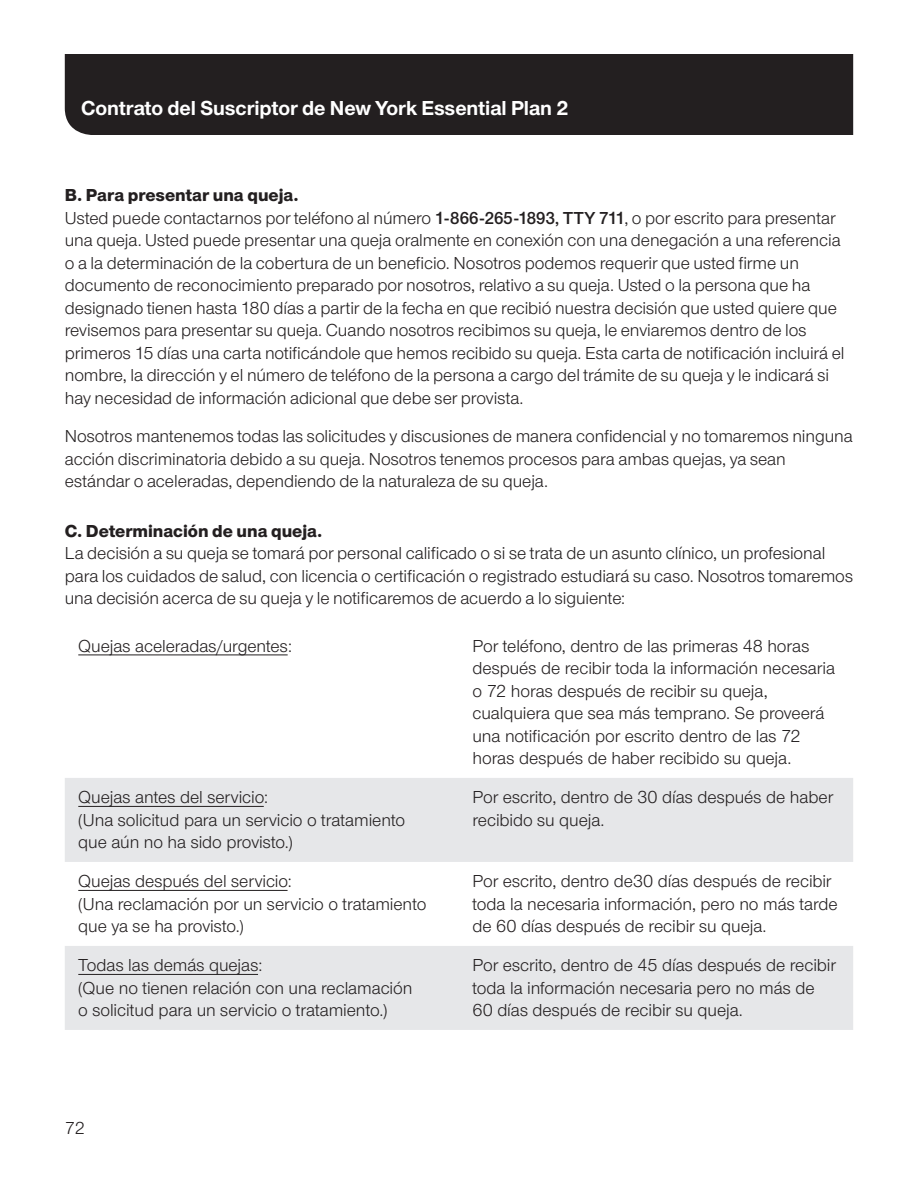
<style>
.page{position:relative;width:918px;height:1188px;background:#fff}
.page>*{position:absolute;margin:0;border:0;box-sizing:border-box;transform-origin:0 0}
.t1{font:700 21px "UHC Sans";color:#fff}
.Body___12_15{font:18px/22.5px "UHC Sans";letter-spacing:-.005em;color:#231f20}
.Chart___body_-_12_15{font:18px/22.5px "UHC Sans";letter-spacing:-.005em;color:#231f20}
.SUB_Subhead___12_15{font:800 18px "UHC Sans";color:#231f20}
.s1{font-weight:600}
</style>
<div class="page">
<div style="left:65px;top:54px;width:788px;height:81px;background:#231f20"></div>
<svg style="left:65px;top:778px;width:788px;height:252px;fill:#e6e7e9"></svg>
<hr style="left:78px;top:655px;width:210px;height:1px;background:#231f20">
<hr style="left:78px;top:806px;width:186px;height:1px;background:#231f20">
<hr style="left:78px;top:890px;width:210px;height:1px;background:#231f20">
<hr style="left:78px;top:974px;width:180px;height:1px;background:#231f20">
<p class="t1" style="left:81px;top:94px;width:489px">Contrato del Suscriptor de New York Essential Plan 2</p>
<p class="SUB_Subhead___12_15" style="left:65px;top:182px;width:235px">B. Para presentar una queja.</p>
<p class="Body___12_15" style="left:65px;top:206px;width:781px">Usted puede contactarnos por teléfono al número <span class="s1">1-866-265-1893, TTY 711</span>, o por escrito para presentar una queja. Usted puede presentar una queja oralmente en conexión con una denegación a una referencia o a la determinación de la cobertura de un beneficio. Nosotros podemos requerir que usted firme un documento de reconocimiento preparado por nosotros, relativo a su queja. Usted o la persona que ha designado tienen hasta 180 días a partir de la fecha en que recibió nuestra decisión que usted quiere que revisemos para presentar su queja. Cuando nosotros recibimos su queja, le enviaremos dentro de los primeros 15 días una carta notificándole que hemos recibido su queja. Esta carta de notificación incluirá el nombre, la dirección y el número de teléfono de la persona a cargo del trámite de su queja y le indicará si hay necesidad de información adicional que debe ser provista.</p>
<p class="Body___12_15" style="left:65px;top:424px;width:789px">Nosotros mantenemos todas las solicitudes y discusiones de manera confidencial y no tomaremos ninguna acción discriminatoria debido a su queja. Nosotros tenemos procesos para ambas quejas, ya sean estándar o aceleradas, dependiendo de la naturaleza de su queja.</p>
<p class="SUB_Subhead___12_15" style="left:65px;top:518px;width:259px">C. Determinación de una queja.</p>
<p class="Body___12_15" style="left:65px;top:541px;width:790px">La decisión a su queja se tomará por personal calificado o si se trata de un asunto clínico, un profesional para los cuidados de salud, con licencia o certificación o registrado estudiará su caso. Nosotros tomaremos una decisión acerca de su queja y le notificaremos de acuerdo a lo siguiente:</p>
<p class="Chart___body_-_12_15" style="left:78px;top:634px;width:215px">Quejas aceleradas/urgentes:</p>
<p class="Chart___body_-_12_15" style="left:472px;top:634px;width:364px">Por teléfono, dentro de las primeras 48 horas después de recibir toda la información necesaria o 72 horas después de recibir su queja, cualquiera que sea más temprano. Se proveerá una notificación por escrito dentro de las 72 horas después de haber recibido su queja.</p>
<p class="Chart___body_-_12_15" style="left:78px;top:786px;width:328px">Quejas antes del servicio:<br>(Una solicitud para un servicio o tratamiento que aún no ha sido provisto.)</p>
<p class="Chart___body_-_12_15" style="left:472px;top:786px;width:362px">Por escrito, dentro de 30 días después de haber recibido su queja.</p>
<p class="Chart___body_-_12_15" style="left:78px;top:870px;width:350px">Quejas después del servicio:<br>(Una reclamación por un servicio o tratamiento que ya se ha provisto.)</p>
<p class="Chart___body_-_12_15" style="left:472px;top:870px;width:367px">Por escrito, dentro de30 días después de recibir toda la necesaria información, pero no más tarde de 60 días después de recibir su queja.</p>
<p class="Chart___body_-_12_15" style="left:78px;top:954px;width:336px">Todas las demás quejas:<br>(Que no tienen relación con una reclamación o solicitud para un servicio o tratamiento.)</p>
<p class="Chart___body_-_12_15" style="left:472px;top:954px;width:365px">Por escrito, dentro de 45 días después de recibir toda la información necesaria pero no más de<br>60 días después de recibir su queja.</p>
<p class="Body___12_15" style="left:65px;top:1116px;width:22px">72</p>
</div>
